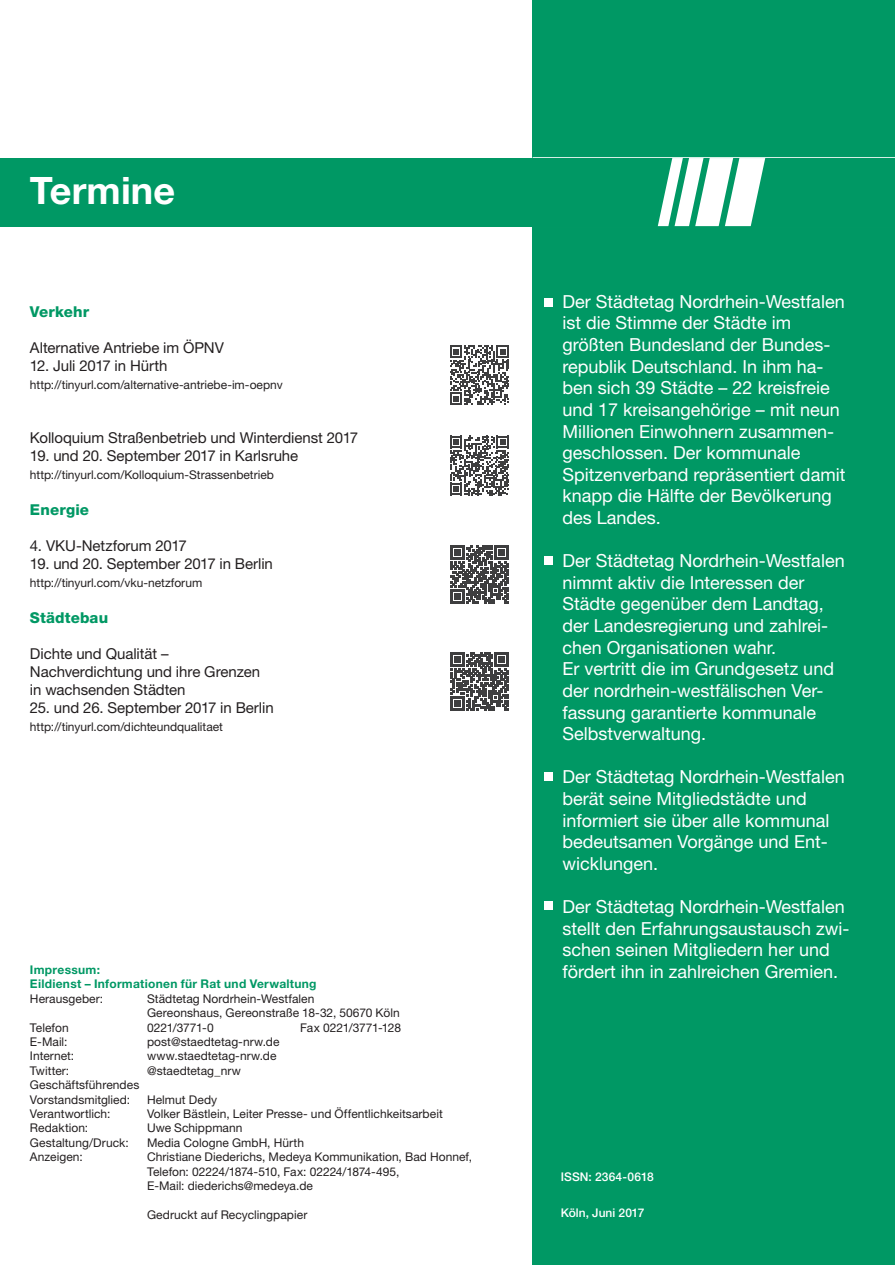
<style>
.page{position:relative;width:895px;height:1265px;background:#fff}
.page>*{position:absolute;margin:0;border:0;box-sizing:border-box;transform-origin:0 0}
.t1{font:700 37.8px "Helvetica Neue LT Pro";letter-spacing:.005em;color:#fff}
.t2{font:18px/21.6px "Helvetica Neue LT Pro";color:#fff}
.t3{font:15px/18px "Helvetica Neue LT Pro";letter-spacing:-.005em;color:#231f20}
.t4{font:800 15px "Helvetica Neue LT Pro";letter-spacing:.01em;color:#009864}
.t5{font:12px/14.4px "Helvetica Neue LT Pro";color:#231f20}
.t6{font:700 12px/14.4px "Helvetica Neue LT Pro";letter-spacing:.025em;color:#009864}
.t7{font:500 12px "Helvetica Neue LT Pro";letter-spacing:.005em;color:#fff}
.t8{font:12px "Helvetica Neue LT Pro";letter-spacing:-.02em;color:#231f20}
</style>
<div class="page">
<div style="left:532px;top:0;width:362px;height:1264px;background:#009864"></div>
<hr style="left:532px;top:157px;width:362px;height:1px;background:#fff">
<hr style="left:532px;top:226px;width:362px;height:1px;background:#fff">
<div style="left:0;top:158px;width:894px;height:68px;background:#009864"></div>
<svg style="left:657px;top:158px;width:109px;height:68px"></svg>
<div style="left:544px;top:298px;width:8px;height:8px;background:#fff"></div>
<div style="left:544px;top:556px;width:8px;height:8px;background:#fff"></div>
<div style="left:544px;top:771px;width:8px;height:9px;background:#fff"></div>
<div style="left:544px;top:901px;width:8px;height:8px;background:#fff"></div>
<svg style="left:450px;top:345px;width:59px;height:60px"></svg>
<svg style="left:450px;top:545px;width:58px;height:58px"></svg>
<svg style="left:450px;top:652px;width:58px;height:58px"></svg>
<svg style="left:450px;top:435px;width:59px;height:60px"></svg>
<h1 class="t1" style="left:30px;top:167px;width:147px">Termine</h1>
<p class="t4" style="left:30px;top:302px;width:61px">Verkehr</p>
<p class="t3" style="left:30px;top:338px;width:195px">Alternative Antriebe im ÖPNV</p>
<p class="t3" style="left:30px;top:356px;width:139px">12. Juli 2017 in Hürth</p>
<p class="t5" style="left:30px;top:377px;width:254px">http://tinyurl.com/alternative-antriebe-im-oepnv</p>
<p class="t3" style="left:30px;top:428px;width:329px">Kolloquium Straßenbetrieb und Winterdienst 2017</p>
<p class="t3" style="left:30px;top:446px;width:270px">19. und 20. September 2017 in Karlsruhe</p>
<p class="t5" style="left:30px;top:467px;width:245px">http://tinyurl.com/Kolloquium-Strassenbetrieb</p>
<p class="t4" style="left:30px;top:500px;width:61px">Energie</p>
<p class="t3" style="left:30px;top:536px;width:158px">4. VKU-Netzforum 2017</p>
<p class="t3" style="left:30px;top:554px;width:244px">19. und 20. September 2017 in Berlin</p>
<p class="t5" style="left:30px;top:575px;width:174px">http://tinyurl.com/vku-netzforum</p>
<p class="t4" style="left:30px;top:608px;width:80px">Städtebau</p>
<p class="t3" style="left:30px;top:644px;width:232px">Dichte und Qualität –<br>Nachverdichtung und ihre Grenzen in wachsenden Städten</p>
<p class="t3" style="left:30px;top:698px;width:245px">25. und 26. September 2017 in Berlin</p>
<p class="t5" style="left:30px;top:719px;width:194px">http://tinyurl.com/dichteundqualitaet</p>
<p class="t6" style="left:30px;top:961px;width:288px">Impressum:<br>Eildienst – Informationen für Rat und Verwaltung</p>
<p class="t5" style="left:30px;top:990px;width:75px">Herausgeber:</p>
<p class="t5" style="left:147px;top:990px;width:254px">Städtetag Nordrhein-Westfalen<br>Gereonshaus, Gereonstraße 18-32, 50670 Köln</p>
<p class="t5" style="left:30px;top:1019px;width:40px">Telefon</p>
<p class="t5" style="left:147px;top:1019px;width:68px">0221/3771-0</p>
<p class="t8" style="left:300px;top:1019px;width:102px">Fax 0221/3771-128</p>
<p class="t5" style="left:30px;top:1033px;width:39px">E-Mail:</p>
<p class="t5" style="left:147px;top:1033px;width:134px">post@staedtetag-nrw.de</p>
<p class="t5" style="left:30px;top:1048px;width:46px">Internet:</p>
<p class="t5" style="left:147px;top:1048px;width:131px">www.staedtetag-nrw.de</p>
<p class="t5" style="left:30px;top:1062px;width:41px">Twitter:</p>
<p class="t5" style="left:147px;top:1062px;width:95px">@staedtetag_nrw</p>
<p class="t5" style="left:30px;top:1077px;width:111px">Geschäftsführendes<br>Vorstandsmitglied:</p>
<p class="t5" style="left:147px;top:1091px;width:72px">Helmut Dedy</p>
<p class="t5" style="left:30px;top:1105px;width:82px">Verantwortlich:</p>
<p class="t5" style="left:147px;top:1105px;width:297px">Volker Bästlein, Leiter Presse- und Öffentlichkeitsarbeit</p>
<p class="t5" style="left:30px;top:1120px;width:60px">Redaktion:</p>
<p class="t5" style="left:147px;top:1120px;width:97px">Uwe Schippmann</p>
<p class="t5" style="left:30px;top:1134px;width:100px">Gestaltung/Druck:</p>
<p class="t5" style="left:147px;top:1134px;width:158px">Media Cologne GmbH, Hürth</p>
<p class="t5" style="left:30px;top:1149px;width:54px">Anzeigen:</p>
<p class="t5" style="left:147px;top:1149px;width:326px">Christiane Diederichs, Medeya Kommunikation, Bad Honnef,<br>Telefon: 02224/1874-510, Fax: 02224/1874-495,<br>E-Mail: diederichs@medeya.de</p>
<p class="t5" style="left:147px;top:1206px;width:162px">Gedruckt auf Recyclingpapier</p>
<p class="t2" style="left:562px;top:290px;width:284px">Der Städtetag Nordrhein-Westfalen ist die Stimme der Städte im größten Bundesland der Bundes&shy;republik Deutschland. In ihm ha&shy;ben sich 39 Städte – 22 kreisfreie und 17 kreisangehörige – mit neun<br>Millionen Einwohnern zusammen&shy;geschlossen. Der kommunale<br>Spitzenverband repräsentiert damit knapp die Hälfte der Bevölkerung des Landes.</p>
<p class="t2" style="left:562px;top:549px;width:284px">Der Städtetag Nordrhein-Westfalen nimmt aktiv die Interessen der<br>Städte gegenüber dem Landtag, der Landesregierung und zahlrei&shy;chen Organisationen wahr.<br>Er vertritt die im Grundgesetz und der nordrhein-westfälischen Ver&shy;fassung garantierte kommunale<br>Selbstverwaltung.</p>
<p class="t2" style="left:562px;top:765px;width:284px">Der Städtetag Nordrhein-Westfalen berät seine Mitgliedstädte und informiert sie über alle kommunal bedeutsamen Vorgänge und Ent&shy;wicklungen.</p>
<p class="t2" style="left:562px;top:895px;width:288px">Der Städtetag Nordrhein-Westfalen stellt den Erfahrungsaustausch zwi&shy;schen seinen Mitgliedern her und fördert ihn in zahlreichen Gremien.</p>
<p class="t7" style="left:560px;top:1169px;width:95px">ISSN: 2364-0618</p>
<p class="t7" style="left:560px;top:1205px;width:85px">Köln, Juni 2017</p>
</div>
